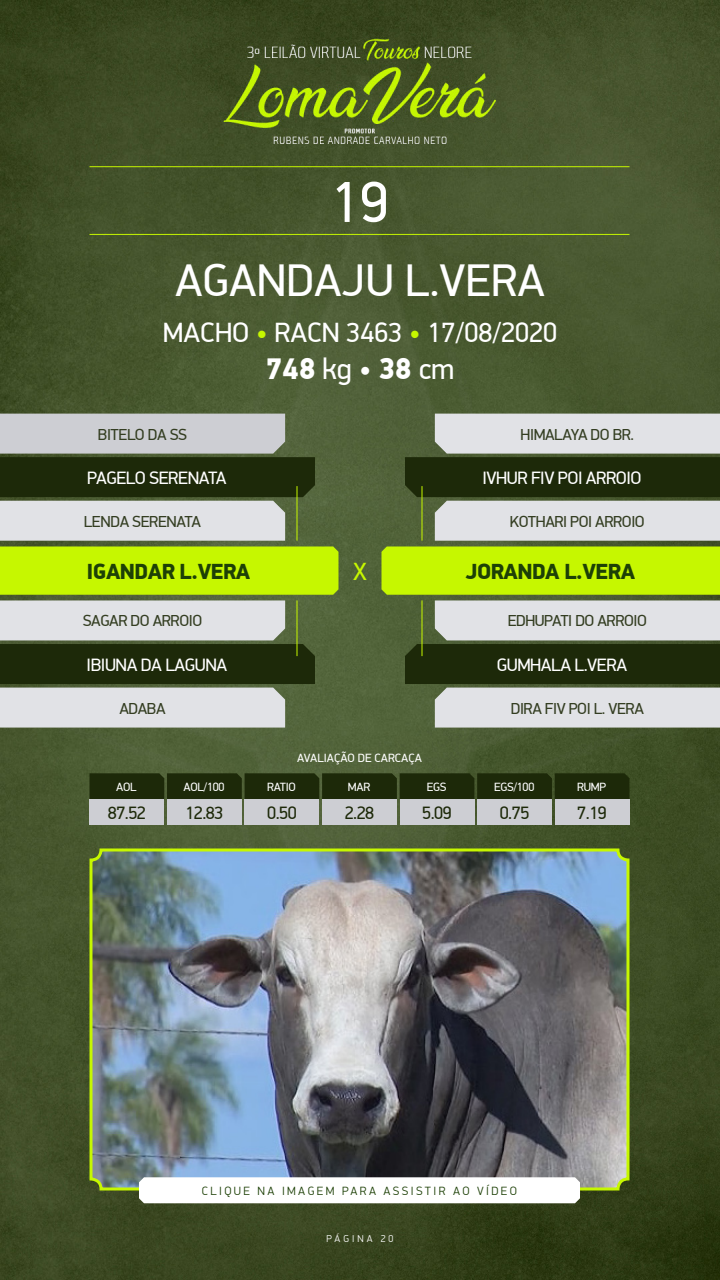
<style>
.page{position:relative;width:720px;height:1280px;background:#fff}
.page>*{position:absolute;margin:0;border:0;box-sizing:border-box;transform-origin:0 0}
.t1{font:58px "PF Din Display Pro";color:#fff}
.t2{font:46px "PF Din Display Pro";color:#fff}
.t3{font:900 30px "PF Din Display Pro";color:#fff}
.t4{font:28px "PF Din Display Pro";color:#fff}
.t5{font:25px "PF Din Display Pro";color:#c6f700}
.t6{font:900 22px "PF Din Display Pro";letter-spacing:-.025em;color:#1d4006}
.t7{font:18px "PF Din Display Pro";letter-spacing:-.025em;color:#fff}
.t8{font:18px "PF Din Display Pro";letter-spacing:-.025em;color:#1d2909}
.t9{font:16px "PF Din Display Pro";letter-spacing:-.025em;color:#343e22}
.t10{font:300 12px "PF Din Display Pro";letter-spacing:.2em;color:#1d4006}
.t11{font:12px "PF Din Display Pro";letter-spacing:-.025em;color:#fff}
.t12{font:12px "PF Din Display Pro";color:#fff}
.t13{font:300 10px "PF Din Display Pro";letter-spacing:.3em;color:#fff}
.s1{color:#c6f700}
.s2{font-weight:400}
</style>
<div class="page">
<img style="left:0;top:0;width:720px;height:1280px">
<img style="left:91px;top:850px;width:537px;height:339px">
<div style="left:90px;top:848px;width:540px;height:342px;border:3px solid #c6f700;border-radius:10px"></div>
<svg style="left:139px;top:1177px;width:441px;height:26px"></svg>
<svg style="left:90px;top:773px;width:539px;height:26px;background:#1f2b0b"></svg>
<div style="left:90px;top:799px;width:74px;height:26px;background:#cdced3"></div>
<div style="left:400px;top:799px;width:74px;height:26px;background:#cdced3"></div>
<div style="left:245px;top:799px;width:74px;height:26px;background:#cdced3"></div>
<div style="left:555px;top:799px;width:75px;height:26px;background:#cdced3"></div>
<div style="left:167px;top:799px;width:75px;height:26px;background:#cdced3"></div>
<div style="left:477px;top:799px;width:75px;height:26px;background:#cdced3"></div>
<div style="left:322px;top:799px;width:75px;height:26px;background:#cdced3"></div>
<svg style="left:0;top:414px;width:339px;height:314px;background:#919f6c"></svg>
<svg style="left:381px;top:414px;width:339px;height:314px;background:#93a16e"></svg>
<hr style="left:296px;top:600px;width:2px;height:56px;background:#c6f700">
<hr style="left:296px;top:486px;width:2px;height:55px;background:#c6f700">
<hr style="left:422px;top:600px;width:1px;height:56px;background:#c6f700">
<hr style="left:422px;top:486px;width:1px;height:55px;background:#c6f700">
<hr style="left:90px;top:234px;width:540px;height:1px;background:#c6f700">
<hr style="left:90px;top:166px;width:540px;height:1px;background:#c6f700">
<p class="t1" style="left:331px;top:168px;width:59px">19</p>
<p class="t2" style="left:175px;top:253px;width:371px">AGANDAJU L.VERA</p>
<p class="t4" style="left:163px;top:316px;width:396px">MACHO <span class="s1">•</span> RACN 3463 <span class="s1">•</span> 17/08/2020</p>
<p class="t3" style="left:266px;top:350px;width:190px">748 <span class="s2">kg •</span> 38 <span class="s2">cm</span></p>
<p class="t9" style="left:98px;top:425px;width:91px">BITELO DA SS</p>
<p class="t9" style="left:521px;top:425px;width:115px">HIMALAYA DO BR.</p>
<p class="t7" style="left:87px;top:467px;width:141px">PAGELO SERENATA</p>
<p class="t7" style="left:482px;top:467px;width:161px">IVHUR FIV POI ARROIO</p>
<p class="t9" style="left:84px;top:512px;width:119px">LENDA SERENATA</p>
<p class="t9" style="left:510px;top:512px;width:136px">KOTHARI POI ARROIO</p>
<p class="t6" style="left:87px;top:558px;width:165px">IGANDAR L.VERA</p>
<p class="t5" style="left:353px;top:557px;width:15px">X</p>
<p class="t6" style="left:466px;top:558px;width:171px">JORANDA L.VERA</p>
<p class="t9" style="left:83px;top:612px;width:121px">SAGAR DO ARROIO</p>
<p class="t9" style="left:508px;top:612px;width:141px">EDHUPATI DO ARROIO</p>
<p class="t7" style="left:87px;top:654px;width:142px">IBIUNA DA LAGUNA</p>
<p class="t7" style="left:497px;top:654px;width:132px">GUMHALA L.VERA</p>
<p class="t9" style="left:119px;top:699px;width:48px">ADABA</p>
<p class="t9" style="left:511px;top:699px;width:135px">DIRA FIV POI L. VERA</p>
<p class="t12" style="left:297px;top:751px;width:126px">AVALIAÇÃO DE CARCAÇA</p>
<p class="t11" style="left:116px;top:780px;width:22px">AOL</p>
<p class="t11" style="left:184px;top:780px;width:42px">AOL/100</p>
<p class="t11" style="left:267px;top:780px;width:30px">RATIO</p>
<p class="t11" style="left:348px;top:780px;width:24px">MAR</p>
<p class="t11" style="left:427px;top:780px;width:21px">EGS</p>
<p class="t11" style="left:494px;top:780px;width:42px">EGS/100</p>
<p class="t11" style="left:577px;top:780px;width:30px">RUMP</p>
<p class="t8" style="left:108px;top:802px;width:40px">87.52</p>
<p class="t8" style="left:185px;top:802px;width:40px">12.83</p>
<p class="t8" style="left:267px;top:802px;width:31px">0.50</p>
<p class="t8" style="left:345px;top:802px;width:31px">2.28</p>
<p class="t8" style="left:422px;top:802px;width:31px">5.09</p>
<p class="t8" style="left:500px;top:802px;width:31px">0.75</p>
<p class="t8" style="left:577px;top:802px;width:31px">7.19</p>
<p class="t10" style="left:202px;top:1184px;width:317px">CLIQUE NA IMAGEM PARA ASSISTIR AO VÍDEO</p>
<p class="t13" style="left:327px;top:1232px;width:68px">PÁGINA 20</p>
</div>
